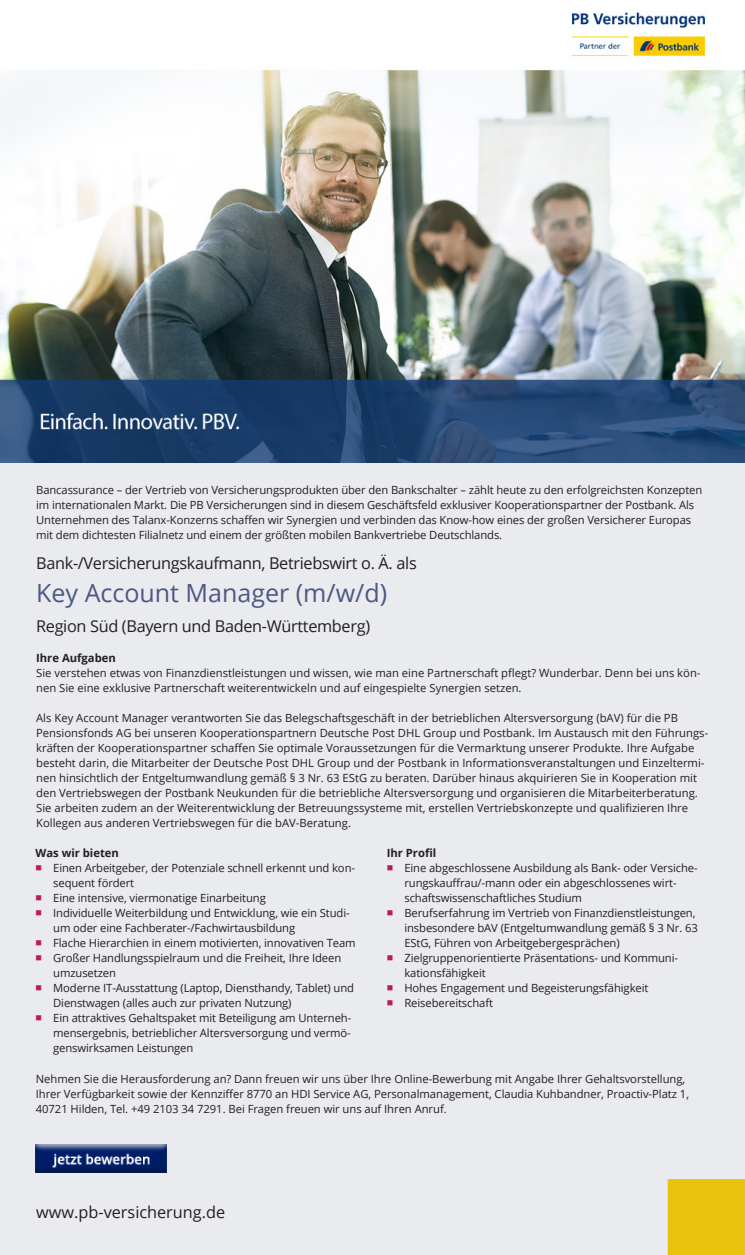
<style>
.page{position:relative;width:745px;height:1255px;background:#fff}
.page>*{position:absolute;margin:0;border:0;box-sizing:border-box;transform-origin:0 0}
.t1{font:25px "Open Sans";color:#4d5883}
.t2{font:16.25px "Open Sans";letter-spacing:-.02em;color:#231f20}
.t3{font:16.25px "Open Sans";color:#231f20}
.t4{font:11.25px/15px "Open Sans";letter-spacing:-.005em;color:#231f20}
.t5{font:700 11.25px "Open Sans";color:#231f20}
.s1{color:#be1b4c}
</style>
<div class="page">
<div style="left:0;top:463px;width:744px;height:791px;background:#eaebef"></div>
<img style="left:0;top:12px;width:744px;height:451px">
<img style="left:35px;top:1144px;width:131px;height:28px">
<p class="t4" style="left:36px;top:482px;width:667px">Bancassurance – der Vertrieb von Versicherungsprodukten über den Bankschalter – zählt heute zu den erfolgreichsten Konzepten im internationalen Markt. Die PB Versicherungen sind in diesem Geschäftsfeld exklusiver Kooperationspartner der Postbank. Als Unternehmen des Talanx-Konzerns schaffen wir Synergien und verbinden das Know-how eines der großen Versicherer Europas mit dem dichtesten Filialnetz und einem der größten mobilen Bankvertriebe Deutschlands.</p>
<h2 class="t2" style="left:36px;top:552px;width:382px">Bank-/Versicherungskaufmann, Betriebswirt o. Ä. als</h2>
<h1 class="t1" style="left:36px;top:576px;width:352px">Key Account Manager (m/w/d)</h1>
<h2 class="t2" style="left:36px;top:615px;width:335px">Region Süd (Bayern und Baden-Württemberg)</h2>
<p class="t5" style="left:36px;top:649px;width:81px">Ihre Aufgaben</p>
<p class="t4" style="left:36px;top:664px;width:665px">Sie verstehen etwas von Finanzdienstleistungen und wissen, wie man eine Partnerschaft pflegt? Wunderbar. Denn bei uns kön&shy;nen Sie eine exklusive Partnerschaft weiterentwickeln und auf eingespielte Synergien setzen.</p>
<p class="t4" style="left:36px;top:709px;width:672px">Als Key Account Manager verantworten Sie das Belegschaftsgeschäft in der betrieblichen Altersversorgung (bAV) für die PB Pensionsfonds AG bei unseren Kooperationspartnern Deutsche Post DHL Group und Postbank. Im Austausch mit den Führungs&shy;kräften der Kooperationspartner schaffen Sie optimale Voraussetzungen für die Vermarktung unserer Produkte. Ihre Aufgabe besteht darin, die Mitarbeiter der Deutsche Post DHL Group und der Postbank in Informationsveranstaltungen und Einzeltermi&shy;nen hinsichtlich der Entgeltumwandlung gemäß § 3 Nr. 63 EStG zu beraten. Darüber hinaus akquirieren Sie in Kooperation mit den Vertriebswegen der Postbank Neukunden für die betriebliche Altersversorgung und organisieren die Mitarbeiterberatung.<br>Sie arbeiten zudem an der Weiterentwicklung der Betreuungssysteme mit, erstellen Vertriebskonzepte und qualifizieren Ihre Kollegen aus anderen Vertriebswegen für die bAV-Beratung.</p>
<p class="t5" style="left:35px;top:845px;width:85px">Was wir bieten</p>
<p class="t4" style="left:53px;top:860px;width:303px;text-indent:-18px"><span class="s1">■</span> Einen Arbeitgeber, der Potenziale schnell erkennt und kon&shy;sequent fördert</p>
<p class="t4" style="left:35px;top:890px;width:232px"><span class="s1">■</span> Eine intensive, viermonatige Einarbeitung</p>
<p class="t4" style="left:53px;top:905px;width:298px;text-indent:-18px"><span class="s1">■</span> Individuelle Weiterbildung und Entwicklung, wie ein Studi&shy;um oder eine Fachberater-/Fachwirtausbildung</p>
<p class="t4" style="left:35px;top:935px;width:321px"><span class="s1">■</span> Flache Hierarchien in einem motivierten, innovativen Team</p>
<p class="t4" style="left:53px;top:950px;width:289px;text-indent:-18px"><span class="s1">■</span> Großer Handlungsspielraum und die Freiheit, Ihre Ideen umzusetzen</p>
<p class="t4" style="left:53px;top:980px;width:302px;text-indent:-18px"><span class="s1">■</span> Moderne IT-Ausstattung (Laptop, Diensthandy, Tablet) und<br>Dienstwagen (alles auch zur privaten Nutzung)</p>
<p class="t4" style="left:53px;top:1010px;width:299px;text-align:justify;text-indent:-18px"><span class="s1">■</span> Ein attraktives Gehaltspaket mit Beteiligung am Unterneh&shy;mensergebnis, betrieblicher Altersversorgung und vermö&shy;genswirksamen Leistungen</p>
<p class="t5" style="left:386px;top:845px;width:51px">Ihr Profil</p>
<p class="t4" style="left:404px;top:860px;width:293px;text-indent:-18px"><span class="s1">■</span> Eine abgeschlossene Ausbildung als Bank- oder Versiche&shy;rungskauffrau/-mann oder ein abgeschlossenes wirt&shy;schaftswissenschaftliches Studium</p>
<p class="t4" style="left:404px;top:905px;width:295px;text-indent:-18px"><span class="s1">■</span> Berufserfahrung im Vertrieb von Finanzdienstleistungen, insbesondere bAV (Entgeltumwandlung gemäß § 3 Nr. 63<br>EStG, Führen von Arbeitgebergesprächen)</p>
<p class="t4" style="left:404px;top:950px;width:274px;text-indent:-18px"><span class="s1">■</span> Zielgruppenorientierte Präsentations- und Kommuni&shy;kationsfähigkeit</p>
<p class="t4" style="left:386px;top:980px;width:263px"><span class="s1">■</span> Hohes Engagement und Begeisterungsfähigkeit</p>
<p class="t4" style="left:386px;top:995px;width:108px"><span class="s1">■</span> Reisebereitschaft</p>
<p class="t4" style="left:36px;top:1071px;width:654px">Nehmen Sie die Herausforderung an? Dann freuen wir uns über Ihre Online-Bewerbung mit Angabe Ihrer Gehaltsvorstellung,<br>Ihrer Verfügbarkeit sowie der Kennziffer 8770 an HDI Service AG, Personalmanagement, Claudia Kuhbandner, Proactiv-Platz 1,<br>40721 Hilden, Tel. +49 2103 34 7291. Bei Fragen freuen wir uns auf Ihren Anruf.</p>
<h2 class="t3" style="left:36px;top:1200px;width:190px">www.pb-versicherung.de</h2>
</div>
